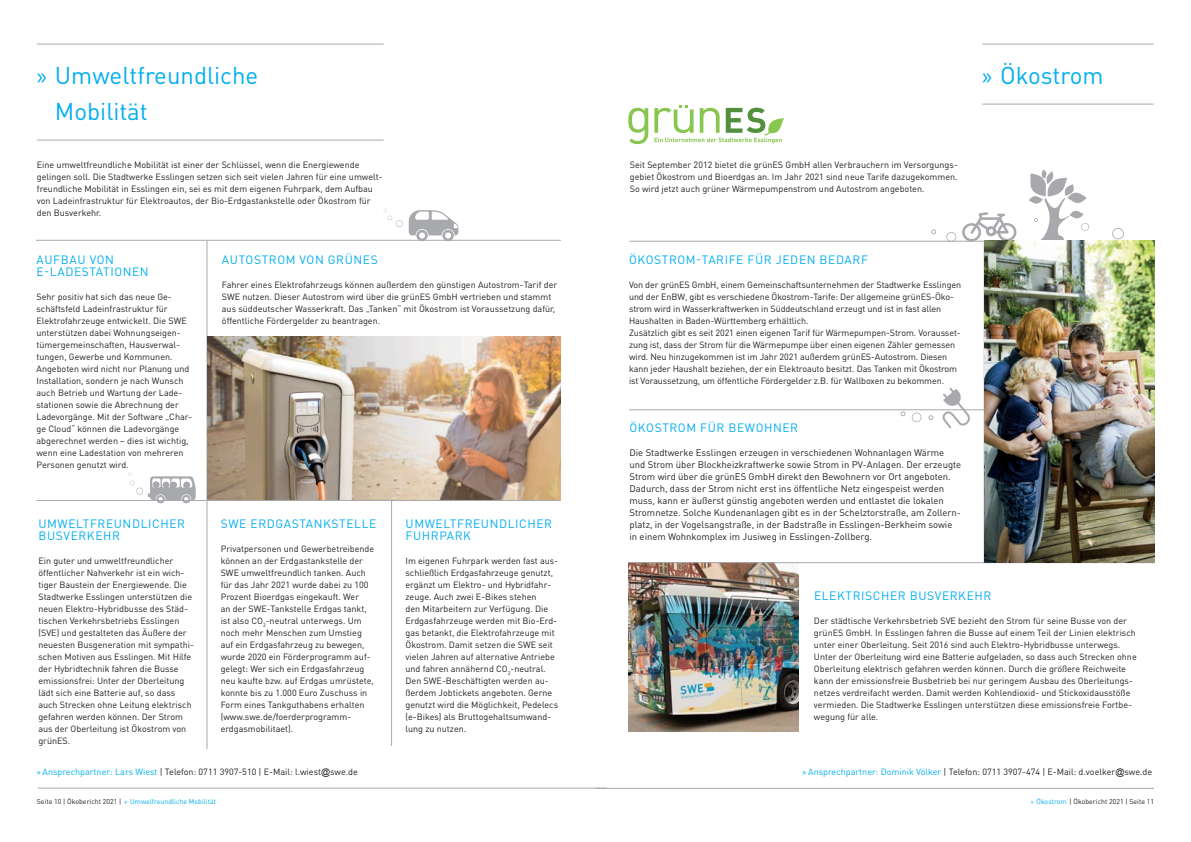
<style>
.page{position:relative;width:1191px;height:842px;background:#fff}
.page>*{position:absolute;margin:0;border:0;box-sizing:border-box;transform-origin:0 0}
.t1{font:24px/36px "DIN Pro";color:#00aeef}
.t2{font:12px/12px "DIN Pro";letter-spacing:.05em;color:#00aeef}
.t3{font:9.5px/12px "DIN Pro";color:#231f20}
.t4{font:9px/12px "DIN Pro";color:#231f20}
.t5{font:7px "DIN Pro";color:#00aeef}
.t6{font:7px "DIN Pro";color:#231f20}
.s1{font-family:"Myriad Pro"}
.s2{font-family:"Myriad Pro";color:#00aeef}
.s3{color:#00aeef}
.s4{font-family:"Arial"}
.s5{color:#231f20}
</style>
<div class="page">
<hr style="left:595px;top:788px;width:559px;height:1px;background:#a8a9ad">
<hr style="left:37px;top:44px;width:347px;height:1px;background:#a8a9ad">
<hr style="left:37px;top:140px;width:347px;height:1px;background:#a8a9ad">
<hr style="left:207px;top:241px;width:1px;height:508px;background:#a8a9ad">
<hr style="left:36px;top:240px;width:525px;height:1px;background:#a8a9ad">
<hr style="left:38px;top:788px;width:569px;height:1px;background:#a8a9ad">
<svg style="left:409px;top:210px;width:49px;height:31px"></svg>
<svg style="left:383px;top:208px;width:20px;height:19px"></svg>
<hr style="left:391px;top:500px;width:1px;height:246px;background:#a8a9ad">
<img style="left:207px;top:336px;width:353px;height:164px">
<hr style="left:982px;top:44px;width:171px;height:1px;background:#a8a9ad">
<hr style="left:982px;top:104px;width:171px;height:1px;background:#a8a9ad">
<hr style="left:629px;top:409px;width:355px;height:1px;background:#a8a9ad">
<svg style="left:928px;top:415px;width:5px;height:5px"></svg>
<svg style="left:911px;top:412px;width:11px;height:11px"></svg>
<svg style="left:900px;top:411px;width:5px;height:5px"></svg>
<svg style="left:628px;top:108px;width:20px;height:36px"></svg>
<svg style="left:654px;top:105px;width:130px;height:38px"></svg>
<svg style="left:941px;top:388px;width:34px;height:41px"></svg>
<svg style="left:946px;top:232px;width:10px;height:9px"></svg>
<svg style="left:931px;top:229px;width:5px;height:5px"></svg>
<hr style="left:629px;top:241px;width:524px;height:1px;background:#a8a9ad">
<svg style="left:1029px;top:170px;width:60px;height:71px"></svg>
<svg style="left:962px;top:212px;width:54px;height:30px"></svg>
<svg style="left:1112px;top:228px;width:11px;height:11px"></svg>
<svg style="left:128px;top:473px;width:68px;height:30px"></svg>
<img style="left:628px;top:563px;width:170px;height:168px">
<hr style="left:628px;top:562px;width:526px;height:1px;background:#a8a9ad">
<img style="left:984px;top:241px;width:170px;height:321px">
<hr style="left:36px;top:500px;width:524px;height:1px;background:#a8a9ad">
<h1 class="t1" style="left:55px;top:56px;width:205px;text-indent:-18px"><span class="s1">»</span> Umweltfreundliche<br>Mobilität</h1>
<p class="t4" style="left:37px;top:158px;width:347px">Eine umweltfreundliche Mobilität ist einer der Schlüssel, wenn die Energiewende gelingen soll. Die Stadtwerke Esslingen setzen sich seit vielen Jahren für eine umwelt&shy;freundliche Mobilität in Esslingen ein, sei es mit dem eigenen Fuhrpark, dem Aufbau von Ladeinfrastruktur für Elektroautos, der Bio-Erdgastankstelle oder Ökostrom für den Busverkehr.</p>
<h2 class="t2" style="left:37px;top:253px;width:114px">AUFBAU VON<br>E-LADESTATIONEN</h2>
<p class="t4" style="left:36px;top:290px;width:157px">Sehr positiv hat sich das neue Ge&shy;schäftsfeld Ladeinfrastruktur für Elektrofahrzeuge entwickelt. Die SWE unterstützen dabei Wohnungseigen&shy;tümergemeinschaften, Hausverwal&shy;tungen, Gewerbe und Kommunen.<br>Angeboten wird nicht nur Planung und Installation, sondern je nach Wunsch auch Betrieb und Wartung der Lade&shy;stationen sowie die Abrechnung der Ladevorgänge. Mit der Software „Char&shy;ge Cloud“ können die Ladevorgänge abgerechnet werden – dies ist wichtig, wenn eine Ladestation von mehreren Personen genutzt wird.</p>
<h2 class="t2" style="left:38px;top:517px;width:148px">UMWELTFREUNDLICHER<br>BUSVERKEHR</h2>
<p class="t4" style="left:38px;top:554px;width:157px">Ein guter und umweltfreundlicher öffentlicher Nahverkehr ist ein wich&shy;tiger Baustein der Energiewende. Die Stadtwerke Esslingen unterstützen die neuen Elektro-Hybridbusse des Städ&shy;tischen Verkehrsbetriebs Esslingen (SVE) und gestalteten das Äußere der neuesten Busgeneration mit sympathi&shy;schen Motiven aus Esslingen. Mit Hilfe der Hybridtechnik fahren die Busse emissionsfrei: Unter der Oberleitung lädt sich eine Batterie auf, so dass auch Strecken ohne Leitung elektrisch gefahren werden können. Der Strom aus der Oberleitung ist Ökostrom von grünES.</p>
<h2 class="t2" style="left:222px;top:253px;width:157px">AUTOSTROM VON GRÜNES</h2>
<p class="t4" style="left:222px;top:278px;width:337px">Fahrer eines Elektrofahrzeugs können außerdem den günstigen Autostrom-Tarif der SWE nutzen. Dieser Autostrom wird über die grünES GmbH vertrieben und stammt aus süddeutscher Wasserkraft. Das „Tanken“ mit Ökostrom ist Voraussetzung dafür, öffentliche Fördergelder zu beantragen.</p>
<h2 class="t2" style="left:221px;top:517px;width:157px">SWE ERDGASTANKSTELLE</h2>
<p class="t4" style="left:221px;top:542px;width:155px">Privatpersonen und Gewerbetreibende können an der Erdgastankstelle der SWE umweltfreundlich tanken. Auch für das Jahr 2021 wurde dabei zu 100<br>Prozent Bioerdgas eingekauft. Wer<br>an der SWE-Tankstelle Erdgas tankt, ist also CO<sub>2</sub>-neutral unterwegs. Um noch mehr Menschen zum Umstieg auf ein Erdgasfahrzeug zu bewegen, wurde 2020 ein Förderprogramm auf&shy;gelegt: Wer sich ein Erdgasfahrzeug neu kaufte bzw. auf Erdgas umrüstete, konnte bis zu 1.000 Euro Zuschuss in Form eines Tankguthabens erhalten (www.swe.de/foerderprogramm&shy;erdgasmobilitaet).</p>
<h2 class="t2" style="left:405px;top:517px;width:148px">UMWELTFREUNDLICHER<br>FUHRPARK</h2>
<p class="t4" style="left:405px;top:554px;width:154px">Im eigenen Fuhrpark werden fast aus&shy;schließlich Erdgasfahrzeuge genutzt, ergänzt um Elektro- und Hybridfahr&shy;zeuge. Auch zwei E-Bikes stehen<br>den Mitarbeitern zur Verfügung. Die Erdgasfahrzeuge werden mit Bio-Erd&shy;gas betankt, die Elektrofahrzeuge mit Ökostrom. Damit setzen die SWE seit vielen Jahren auf alternative Antriebe und fahren annähernd CO<sub>2</sub>-neutral.<br>Den SWE-Beschäftigten werden au&shy;ßerdem Jobtickets angeboten. Gerne genutzt wird die Möglichkeit, Pedelecs (e-Bikes) als Bruttogehaltsumwand&shy;lung zu nutzen.</p>
<p class="t4" style="left:37px;top:765px;width:323px"><span class="s2">»</span> <span class="s3">Ansprechpartner: Lars Wiest</span> | Telefon: 0711 3907-510 | E-Mail: l.wiest<span class="s4">@</span>swe.de</p>
<p class="t5" style="left:37px;top:797px;width:181px"><span class="s5">Seite 10 | Ökobericht 2021 |</span> <span class="s1">»</span> Umwelfreundliche Mobilität</p>
<h1 class="t1" style="left:982px;top:56px;width:123px"><span class="s1">»</span> Ökostrom</h1>
<p class="t4" style="left:630px;top:158px;width:329px;text-align:justify">Seit September 2012 bietet die grünES GmbH allen Verbrauchern im Versorgungs&shy;gebiet Ökostrom und Bioerdgas an. Im Jahr 2021 sind neue Tarife dazugekommen.<br>So wird jetzt auch grüner Wärmepumpenstrom und Autostrom angeboten.</p>
<h2 class="t2" style="left:629px;top:253px;width:240px">ÖKOSTROM-TARIFE FÜR JEDEN BEDARF</h2>
<p class="t4" style="left:629px;top:278px;width:334px">Von der grünES GmbH, einem Gemeinschaftsunternehmen der Stadtwerke Esslingen und der EnBW, gibt es verschiedene Ökostrom-Tarife: Der allgemeine grünES-Öko&shy;strom wird in Wasserkraftwerken in Süddeutschland erzeugt und ist in fast allen Haushalten in Baden-Württemberg erhältlich.<br>Zusätzlich gibt es seit 2021 einen eigenen Tarif für Wärmepumpen-Strom. Vorausset&shy;zung ist, dass der Strom für die Wärmepumpe über einen eigenen Zähler gemessen wird. Neu hinzugekommen ist im Jahr 2021 außerdem grünES-Autostrom. Diesen kann jeder Haushalt beziehen, der ein Elektroauto besitzt. Das Tanken mit Ökostrom ist Voraussetzung, um öffentliche Fördergelder z.B. für Wallboxen zu bekommen.</p>
<h2 class="t2" style="left:629px;top:421px;width:170px">ÖKOSTROM FÜR BEWOHNER</h2>
<p class="t3" style="left:629px;top:446px;width:333px">Die Stadtwerke Esslingen erzeugen in verschiedenen Wohnanlagen Wärme und Strom über Blockheizkraftwerke sowie Strom in PV-Anlagen. Der erzeugte Strom wird über die grünES GmbH direkt den Bewohnern vor Ort angeboten.<br>Dadurch, dass der Strom nicht erst ins öffentliche Netz eingespeist werden muss, kann er äußerst günstig angeboten werden und entlastet die lokalen Stromnetze. Solche Kundenanlagen gibt es in der Schelztorstraße, am Zollern&shy;platz, in der Vogelsangstraße, in der Badstraße in Esslingen-Berkheim sowie in einem Wohnkomplex im Jusiweg in Esslingen-Zollberg.</p>
<h2 class="t2" style="left:814px;top:589px;width:179px">ELEKTRISCHER BUSVERKEHR</h2>
<p class="t4" style="left:814px;top:614px;width:324px">Der städtische Verkehrsbetrieb SVE bezieht den Strom für seine Busse von der grünES GmbH. In Esslingen fahren die Busse auf einem Teil der Linien elektrisch unter einer Oberleitung. Seit 2016 sind auch Elektro-Hybridbusse unterwegs.<br>Unter der Oberleitung wird eine Batterie aufgeladen, so dass auch Strecken ohne Oberleitung elektrisch gefahren werden können. Durch die größere Reichweite kann der emissionsfreie Busbetrieb bei nur geringem Ausbau des Oberleitungs&shy;netzes verdreifacht werden. Damit werden Kohlendioxid- und Stickoxidausstöße vermieden. Die Stadtwerke Esslingen unterstützen diese emissionsfreie Fortbe&shy;wegung für alle.</p>
<p class="t4" style="left:802px;top:765px;width:351px"><span class="s2">»</span> <span class="s3">Ansprechpartner: Dominik Völker</span> | Telefon: 0711 3907-474 | E-Mail: d.voelker<span class="s4">@</span>swe.de</p>
<p class="t6" style="left:1030px;top:797px;width:125px"><span class="s2">»</span> <span class="s3">Ökostrom</span> | Ökobericht 2021 | Seite 11</p>
</div>
